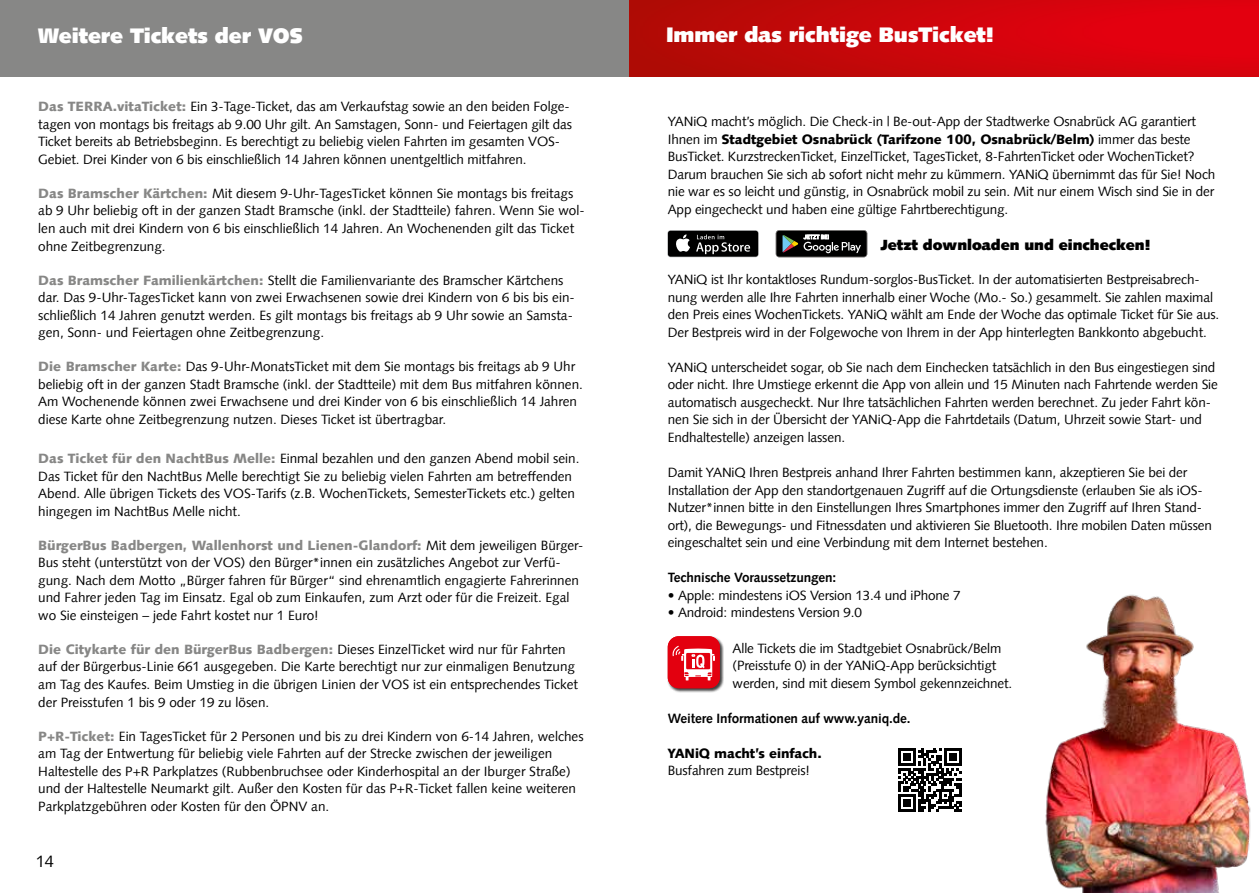
<style>
.page{position:relative;width:1259px;height:893px;background:#fff}
.page>*{position:absolute;margin:0;border:0;box-sizing:border-box;transform-origin:0 0}
.t1{font:900 27.15px "Syntax LT Std";color:#fff}
.t2{font:900 21px "Syntax LT Std";color:#fff}
.t3{font:16.5px "Syntax Com";color:#000}
.t4{font:900 14.7px "Syntax LT Std";color:#000}
.t5{font:13.5px/17.5px "Syntax Com";letter-spacing:-.005em;color:#000}
.t6{font:700 13.5px "Syntax Com";letter-spacing:-.01em;color:#000}
.t7{font:900 13.5px "Syntax Com";letter-spacing:-.01em;color:#000}
.s1{font-weight:900;color:#878786}
.s2{font-weight:900}
</style>
<div class="page">
<div style="left:667px;top:636px;width:57px;height:57px;background:#000;opacity:.75"></div>
<svg style="left:668px;top:636px;width:52px;height:52px"></svg>
<img style="left:1045px;top:594px;width:206px;height:299px">
<svg style="left:898px;top:748px;width:63px;height:64px"></svg>
<hr style="left:898px;top:809px;width:18px;height:3px;background:#000">
<div style="left:903px;top:799px;width:7px;height:8px;background:#000"></div>
<div style="left:667px;top:230px;width:92px;height:27px;background:#878788;border-radius:3px"></div>
<div style="left:668px;top:231px;width:90px;height:26px;background:#000;border-radius:3px"></div>
<svg style="left:676px;top:234px;width:14px;height:18px"></svg>
<svg style="left:696px;top:235px;width:54px;height:19px"></svg>
<svg style="left:776px;top:230px;width:91px;height:27px"></svg>
<img style="left:629px;top:0;width:630px;height:77px">
<div style="left:0;top:0;width:629px;height:77px;background:#878786"></div>
<h2 class="t2" style="left:38px;top:23px;width:266px">Weitere Tickets der VOS</h2>
<p class="t5" style="left:38px;top:98px;width:535px"><span class="s1">Das TERRA.vitaTicket:</span> Ein 3-Tage-Ticket, das am Verkaufstag sowie an den beiden Folge&shy;tagen von montags bis freitags ab 9.00 Uhr gilt. An Samstagen, Sonn- und Feiertagen gilt das Ticket bereits ab Betriebsbeginn. Es berechtigt zu beliebig vielen Fahrten im gesamten VOS-Gebiet. Drei Kinder von 6 bis einschließlich 14 Jahren können unentgeltlich mitfahren.</p>
<p class="t5" style="left:38px;top:184px;width:548px"><span class="s1">Das Bramscher Kärtchen:</span> Mit diesem 9-Uhr-TagesTicket können Sie montags bis freitags ab 9 Uhr beliebig oft in der ganzen Stadt Bramsche (inkl. der Stadtteile) fahren. Wenn Sie wol&shy;len auch mit drei Kindern von 6 bis einschließlich 14 Jahren. An Wochenenden gilt das Ticket ohne Zeitbegrenzung.</p>
<p class="t5" style="left:38px;top:271px;width:538px"><span class="s1">Das Bramscher Familienkärtchen:</span> Stellt die Familienvariante des Bramscher Kärtchens dar. Das 9-Uhr-TagesTicket kann von zwei Erwachsenen sowie drei Kindern von 6 bis bis ein&shy;schließlich 14 Jahren genutzt werden. Es gilt montags bis freitags ab 9 Uhr sowie an Samsta&shy;gen, Sonn- und Feiertagen ohne Zeitbegrenzung.</p>
<p class="t5" style="left:38px;top:358px;width:546px"><span class="s1">Die Bramscher Karte:</span> Das 9-Uhr-MonatsTicket mit dem Sie montags bis freitags ab 9 Uhr beliebig oft in der ganzen Stadt Bramsche (inkl. der Stadtteile) mit dem Bus mitfahren können.<br>Am Wochenende können zwei Erwachsene und drei Kinder von 6 bis einschließlich 14 Jahren diese Karte ohne Zeitbegrenzung nutzen. Dieses Ticket ist übertragbar.</p>
<p class="t5" style="left:38px;top:450px;width:543px"><span class="s1">Das Ticket für den NachtBus Melle:</span> Einmal bezahlen und den ganzen Abend mobil sein.<br>Das Ticket für den NachtBus Melle berechtigt Sie zu beliebig vielen Fahrten am betreffenden Abend. Alle übrigen Tickets des VOS-Tarifs (z.B. WochenTickets, SemesterTickets etc.) gelten hingegen im NachtBus Melle nicht.</p>
<p class="t5" style="left:38px;top:536px;width:546px"><span class="s1">BürgerBus Badbergen, Wallenhorst und Lienen-Glandorf:</span> Mit dem jeweiligen Bürger-Bus steht (unterstützt von der VOS) den Bürger*innen ein zusätzliches Angebot zur Verfü&shy;gung. Nach dem Motto „Bürger fahren für Bürger“ sind ehrenamtlich engagierte Fahrerinnen und Fahrer jeden Tag im Einsatz. Egal ob zum Einkaufen, zum Arzt oder für die Freizeit. Egal wo Sie einsteigen – jede Fahrt kostet nur 1 Euro!</p>
<p class="t5" style="left:38px;top:640px;width:541px"><span class="s1">Die Citykarte für den BürgerBus Badbergen:</span> Dieses EinzelTicket wird nur für Fahrten auf der Bürgerbus-Linie 661 ausgegeben. Die Karte berechtigt nur zur einmaligen Benutzung am Tag des Kaufes. Beim Umstieg in die übrigen Linien der VOS ist ein entsprechendes Ticket der Preisstufen 1 bis 9 oder 19 zu lösen.</p>
<p class="t5" style="left:38px;top:727px;width:547px"><span class="s1">P+R-Ticket:</span> Ein TagesTicket für 2 Personen und bis zu drei Kindern von 6-14 Jahren, welches am Tag der Entwertung für beliebig viele Fahrten auf der Strecke zwischen der jeweiligen Haltestelle des P+R Parkplatzes (Rubbenbruchsee oder Kinderhospital an der Iburger Straße) und der Haltestelle Neumarkt gilt. Außer den Kosten für das P+R-Ticket fallen keine weiteren Parkplatzgebühren oder Kosten für den ÖPNV an.</p>
<p class="t3" style="left:36px;top:852px;width:20px">14</p>
<h2 class="t2" style="left:666px;top:22px;width:329px">Immer das richtige BusTicket!</h2>
<h1 class="t1" style="left:773px;top:29px;width:224px">macht's einfach</h1>
<p class="t5" style="left:668px;top:113px;width:549px">YANiQ macht’s möglich. Die Check-in | Be-out-App der Stadtwerke Osnabrück AG garantiert Ihnen im <span class="s2">Stadtgebiet Osnabrück (Tarifzone 100, Osnabrück/Belm)</span> immer das beste BusTicket. KurzstreckenTicket, EinzelTicket, TagesTicket, 8-FahrtenTicket oder WochenTicket?<br>Darum brauchen Sie sich ab sofort nicht mehr zu kümmern. YANiQ übernimmt das für Sie! Noch nie war es so leicht und günstig, in Osnabrück mobil zu sein. Mit nur einem Wisch sind Sie in der App eingecheckt und haben eine gültige Fahrtberechtigung.</p>
<p class="t4" style="left:880px;top:236px;width:272px">Jetzt downloaden und einchecken!</p>
<p class="t5" style="left:668px;top:271px;width:553px">YANiQ ist Ihr kontaktloses Rundum-sorglos-BusTicket. In der automatisierten Bestpreisabrech&shy;nung werden alle Ihre Fahrten innerhalb einer Woche (Mo.- So.) gesammelt. Sie zahlen maximal den Preis eines WochenTickets. YANiQ wählt am Ende der Woche das optimale Ticket für Sie aus.<br>Der Bestpreis wird in der Folgewoche von Ihrem in der App hinterlegten Bankkonto abgebucht.</p>
<p class="t5" style="left:668px;top:358px;width:551px">YANiQ unterscheidet sogar, ob Sie nach dem Einchecken tatsächlich in den Bus eingestiegen sind oder nicht. Ihre Umstiege erkennt die App von allein und 15 Minuten nach Fahrtende werden Sie automatisch ausgecheckt. Nur Ihre tatsächlichen Fahrten werden berechnet. Zu jeder Fahrt kön&shy;nen Sie sich in der Übersicht der YANiQ-App die Fahrtdetails (Datum, Uhrzeit sowie Start- und Endhaltestelle) anzeigen lassen.</p>
<p class="t5" style="left:668px;top:464px;width:545px">Damit YANiQ Ihren Bestpreis anhand Ihrer Fahrten bestimmen kann, akzeptieren Sie bei der Installation der App den standortgenauen Zugriff auf die Ortungsdienste (erlauben Sie als iOS-Nutzer*innen bitte in den Einstellungen Ihres Smartphones immer den Zugriff auf Ihren Stand&shy;ort), die Bewegungs- und Fitnessdaten und aktivieren Sie Bluetooth. Ihre mobilen Daten müssen eingeschaltet sein und eine Verbindung mit dem Internet bestehen.</p>
<p class="t6" style="left:668px;top:570px;width:170px">Technische Voraussetzungen:</p>
<p class="t5" style="left:668px;top:586px;width:294px">• Apple: mindestens iOS Version 13.4 und iPhone 7</p>
<p class="t5" style="left:668px;top:604px;width:196px">• Android: mindestens Version 9.0</p>
<p class="t5" style="left:732px;top:639px;width:281px">Alle Tickets die im Stadtgebiet Osnabrück/Belm (Preisstufe 0) in der YANiQ-App berücksichtigt werden, sind mit diesem Symbol gekennzeichnet.</p>
<p class="t6" style="left:668px;top:710px;width:244px">Weitere Informationen auf www.yaniq.de.</p>
<p class="t7" style="left:668px;top:745px;width:155px">YANiQ macht’s einfach.</p>
<p class="t5" style="left:668px;top:762px;width:144px">Busfahren zum Bestpreis!</p>
</div>
